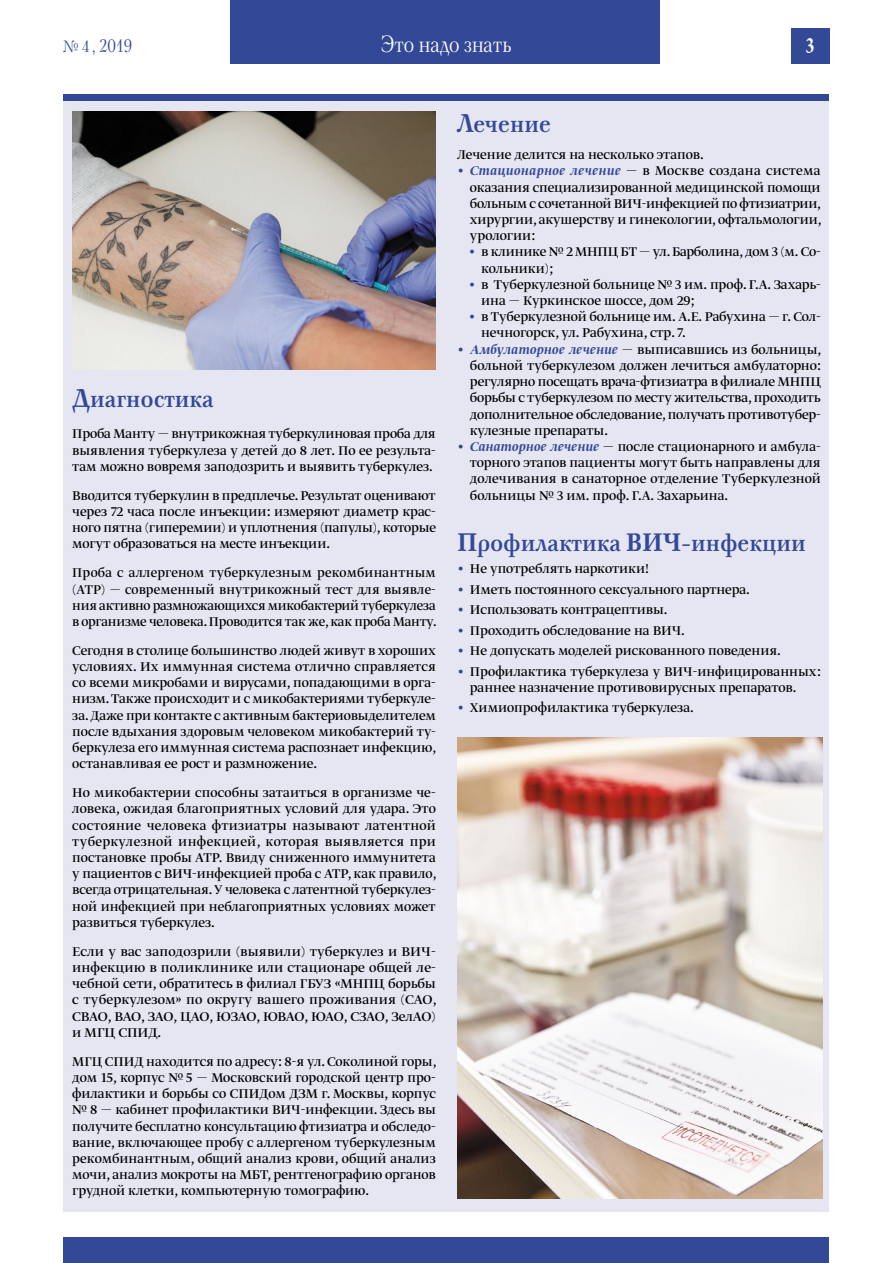
<style>
.page{position:relative;width:893px;height:1263px;background:#fff}
.page>*{position:absolute;margin:0;border:0;box-sizing:border-box;transform-origin:0 0}
.t1{font:700 25.2px "Neva C";color:#334897;scale:.83 1}
.t2{font:23.4px "Neva C";color:#fff;scale:.83 1}
.t3{font:700 23.4px "Arno Pro";color:#fff;scale:.77 1}
.t4{font:18px "Neva C";color:#334897;scale:.83 1}
.t5{font:15px/16.2px "Greta Display Pro";color:#000;text-align:justify}
.s1{font-size:16.2px}
.s2{font-weight:700;color:#334897}
.s3{font-weight:500;font-style:italic;color:#334897}
</style>
<div class="page">
<div style="left:230px;top:0;width:430px;height:64px;background:#334897"></div>
<div style="left:791px;top:28px;width:38px;height:36px;background:#334897"></div>
<div style="left:64px;top:1237px;width:765px;height:26px;background:#334897"></div>
<div style="left:64px;top:95px;width:765px;height:1117px;background:#e6e6f3"></div>
<img style="left:457px;top:737px;width:365px;height:462px">
<img style="left:72px;top:112px;width:364px;height:258px">
<div style="left:64px;top:94px;width:765px;height:6px;background:#334897"></div>
<p class="t4" style="left:63px;top:36px;width:86px"><span class="s1">№ 4</span> , 2019</p>
<h2 class="t2" style="left:380px;top:31px;width:159px">Это надо знать</h2>
<h2 class="t3" style="left:805px;top:31px;width:13px">3</h2>
<h1 class="t1" style="left:72px;top:383px;width:172px">Диагностика</h1>
<p class="t5" style="left:72px;top:426px;width:365px">Проба Манту — внутрикожная туберкулиновая проба для выявления туберкулеза у детей до 8 лет. По ее результа&shy;там можно вовремя заподозрить и выявить туберкулез.</p>
<p class="t5" style="left:72px;top:488px;width:365px">Вводится туберкулин в предплечье. Результат оценивают через 72 часа после инъекции: измеряют диаметр крас&shy;ного пятна (гиперемии) и уплотнения (папулы), которые могут образоваться на месте инъекции.</p>
<p class="t5" style="left:72px;top:565px;width:366px">Проба с аллергеном туберкулезным рекомбинантным (АТР) — современный внутрикожный тест для выявле&shy;ния активно размножающихся микобактерий туберкулеза в организме человека. Проводится так же, как проба Манту.</p>
<p class="t5" style="left:72px;top:643px;width:366px">Сегодня в столице большинство людей живут в хороших условиях. Их иммунная система отлично справляется со всеми микробами и вирусами, попадающими в орга&shy;низм. Также происходит и с микобактериями туберкуле&shy;за. Даже при контакте с активным бактериовыделителем после вдыхания здоровым человеком микобактерий ту&shy;беркулеза его иммунная система распознает инфекцию, останавливая ее рост и размножение.</p>
<p class="t5" style="left:72px;top:785px;width:366px">Но микобактерии способны затаиться в организме че&shy;ловека, ожидая благоприятных условий для удара. Это состояние человека фтизиатры называют латентной туберкулезной инфекцией, которая выявляется при постановке пробы АТР. Ввиду сниженного иммунитета у пациентов с ВИЧ-инфекцией проба с АТР, как правило, всегда отрицательная. У человека с латентной туберкулез&shy;ной инфекцией при неблагоприятных условиях может развиться туберкулез.</p>
<p class="t5" style="left:72px;top:944px;width:366px">Если у вас заподозрили (выявили) туберкулез и ВИЧ&shy;инфекцию в поликлинике или стационаре общей ле&shy;чебной сети, обратитесь в филиал ГБУЗ «МНПЦ борьбы с туберкулезом» по округу вашего проживания (САО, СВАО, ВАО, ЗАО, ЦАО, ЮЗАО, ЮВАО, ЮАО, СЗАО, ЗелАО) и МГЦ СПИД.</p>
<p class="t5" style="left:72px;top:1054px;width:366px">МГЦ СПИД находится по адресу: 8-я ул. Соколиной горы, дом 15, корпус № 5 — Московский городской центр про&shy;филактики и борьбы со СПИДом ДЗМ г. Москвы, корпус № 8 — кабинет профилактики ВИЧ-инфекции. Здесь вы получите бесплатно консультацию фтизиатра и обследо&shy;вание, включающее пробу с аллергеном туберкулезным рекомбинантным, общий анализ крови, общий анализ мочи, анализ мокроты на МБТ, рентгенографию органов грудной клетки, компьютерную томографию.</p>
<h1 class="t1" style="left:457px;top:108px;width:115px">Лечение</h1>
<p class="t5" style="left:457px;top:147px;width:248px">Лечение делится на несколько этапов.</p>
<p class="t5" style="left:470px;top:164px;width:353px;text-indent:-13px"><span class="s2">•</span> <span class="s3">Стационарное лечение</span> — в Москве создана система оказания специализированной медицинской помощи больным с сочетанной ВИЧ-инфекцией по фтизиатрии, хирургии, акушерству и гинекологии, офтальмологии, урологии:</p>
<p class="t5" style="left:481px;top:245px;width:341px;text-indent:-13px"><span class="s2">•</span> в клинике № 2 МНПЦ БТ — ул. Барболина, дом 3 (м. Со&shy;кольники);</p>
<p class="t5" style="left:481px;top:277px;width:341px;text-indent:-13px"><span class="s2">•</span> в Туберкулезной больнице № 3 им. проф. Г.А. Захарь&shy;ина — Куркинское шоссе, дом 29;</p>
<p class="t5" style="left:481px;top:309px;width:341px;text-indent:-13px"><span class="s2">•</span> в Туберкулезной больнице им. А.Е. Рабухина — г. Сол&shy;нечногорск, ул. Рабухина, стр. 7.</p>
<p class="t5" style="left:470px;top:342px;width:353px;text-indent:-13px"><span class="s2">•</span> <span class="s3">Амбулаторное лечение</span> — выписавшись из больницы, больной туберкулезом должен лечиться амбулаторно: регулярно посещать врача-фтизиатра в филиале МНПЦ борьбы с туберкулезом по месту жительства, проходить дополнительное обследование, получать противотубер&shy;кулезные препараты.</p>
<p class="t5" style="left:470px;top:439px;width:352px;text-indent:-13px"><span class="s2">•</span> <span class="s3">Санаторное лечение</span> — после стационарного и амбула&shy;торного этапов пациенты могут быть направлены для долечивания в санаторное отделение Туберкулезной больницы № 3 им. проф. Г.А. Захарьина.</p>
<h1 class="t1" style="left:457px;top:527px;width:422px">Профилактика ВИЧ-инфекции</h1>
<p class="t5" style="left:457px;top:561px;width:194px"><span class="s2">•</span> Не употреблять наркотики!</p>
<p class="t5" style="left:457px;top:582px;width:294px"><span class="s2">•</span> Иметь постоянного сексуального партнера.</p>
<p class="t5" style="left:457px;top:602px;width:212px"><span class="s2">•</span> Использовать контрацептивы.</p>
<p class="t5" style="left:457px;top:623px;width:229px"><span class="s2">•</span> Проходить обследование на ВИЧ.</p>
<p class="t5" style="left:457px;top:643px;width:325px"><span class="s2">•</span> Не допускать моделей рискованного поведения.</p>
<p class="t5" style="left:470px;top:664px;width:352px;text-indent:-13px"><span class="s2">•</span> Профилактика туберкулеза у ВИЧ-инфицированных: раннее назначение противовирусных препаратов.</p>
<p class="t5" style="left:457px;top:700px;width:238px"><span class="s2">•</span> Химиопрофилактика туберкулеза.</p>
</div>
